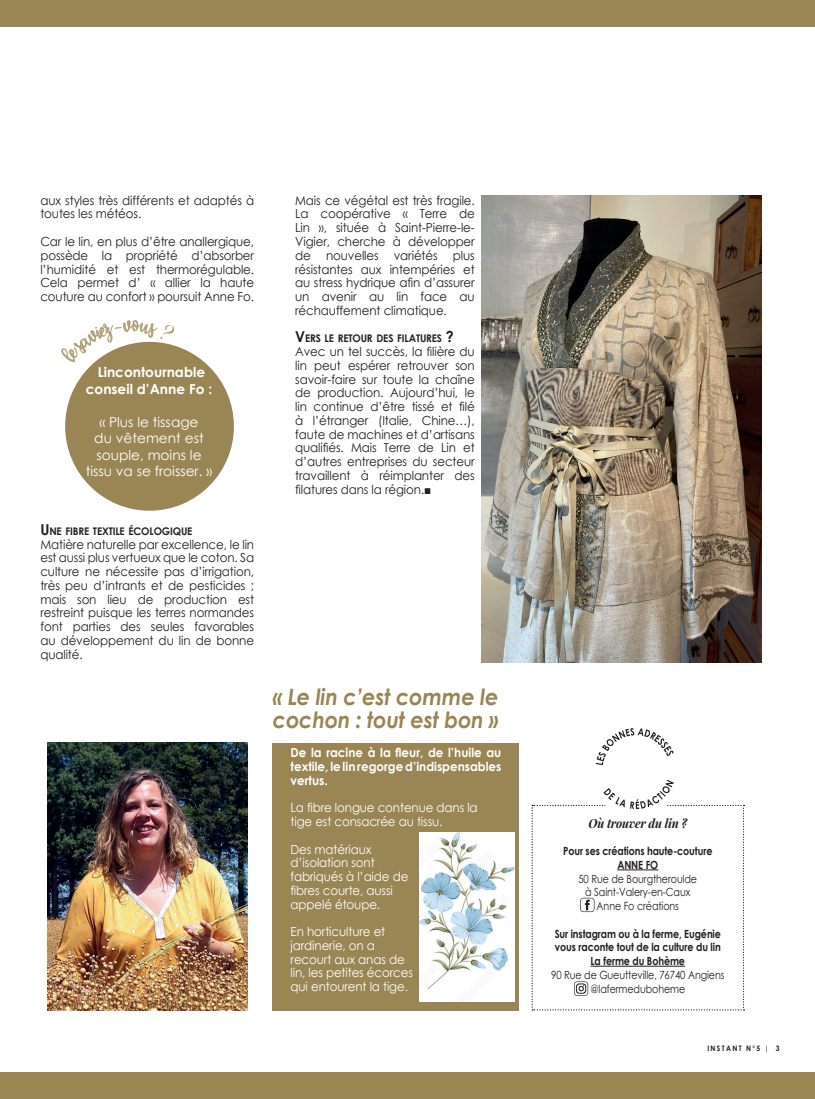
<style>
.page{position:relative;width:815px;height:1099px;background:#fff}
.page>*{position:absolute;margin:0;border:0;box-sizing:border-box;transform-origin:0 0}
.t1{font:italic 700 22.5px/22.5px "Century Gothic";letter-spacing:-.01em;color:#998654;scale:.93 1}
.t2{font:13.75px/16.5px "Century Gothic";color:#fff;text-align:center}
.t3{font:700 13.75px/16.5px "Century Gothic";color:#fff;text-align:center}
.t4{font:12.5px/13.8px "Century Gothic";letter-spacing:-.01em;color:#231f20;text-align:justify;scale:.95 1}
.t5{font:12.5px/13.8px "Century Gothic";letter-spacing:-.01em;color:#fff;scale:.95 1}
.t6{font:700 12.5px/13.8px "Century Gothic";color:#fff;text-align:justify;scale:.95 1}
.t7{font:italic 12.5px "Playfair Display";letter-spacing:-.01em;color:#231f20;scale:.93 1}
.t8{font:700 11.25px/13.8px "Century Gothic";letter-spacing:-.01em;color:#231f20;text-align:center;scale:.85 1}
.t9{font:11.25px/13.8px "Century Gothic";letter-spacing:-.01em;color:#231f20;text-align:center;scale:.85 1}
.t10{font:700 10.5px "Century Gothic";letter-spacing:-.015em;color:#231f20;scale:.95 1}
.t11{font:700 7.5px "Century Gothic";letter-spacing:.2em;color:#231f20;scale:.9 1}
.s1{font-size:15px}
</style>
<div class="page">
<div style="left:0;top:1072px;width:815px;height:26px;background:#998654"></div>
<div style="left:0;top:0;width:815px;height:26px;background:#998654"></div>
<div style="left:273px;top:742px;width:246px;height:268px;background:#998654"></div>
<img style="left:482px;top:195px;width:280px;height:468px">
<img style="left:47px;top:742px;width:201px;height:268px">
<img style="left:419px;top:832px;width:96px;height:169px">
<div style="left:65px;top:342px;width:169px;height:168px;background:#998654;border-radius:50%"></div>
<svg style="left:61px;top:320px;width:113px;height:42px"></svg>
<svg style="left:531px;top:728px;width:213px;height:282px"></svg>
<p class="t4" style="left:40px;top:193px;width:226px">aux styles très différents et adaptés à toutes les météos.</p>
<p class="t4" style="left:40px;top:234px;width:227px">Car le lin, en plus d’être anallergique, possède la propriété d’absorber l’humidité et est thermorégulable.<br>Cela permet d’ « allier la haute couture au confort » poursuit Anne Fo.</p>
<p class="t3" style="left:86px;top:363px;width:128px">Lincontournable conseil d’Anne Fo :</p>
<p class="t2" style="left:86px;top:413px;width:128px">« Plus le tissage<br>du vêtement est souple, moins le tissu va se froisser. »</p>
<p class="t10" style="left:40px;top:523px;width:162px"><span class="s1">U</span> NE FIBRE TEXTILE ÉCOLOGIQUE</p>
<p class="t4" style="left:40px;top:537px;width:227px">Matière naturelle par excellence, le lin est aussi plus vertueux que le coton. Sa culture ne nécessite pas d’irrigation, très peu d’intrants et de pesticides ; mais son lieu de production est restreint puisque les terres normandes font parties des seules favorables au développement du lin de bonne qualité.</p>
<p class="t4" style="left:295px;top:193px;width:191px">Mais ce végétal est très fragile.<br>La coopérative « Terre de Lin », située à Saint-Pierre-le-Vigier, cherche à développer de nouvelles variétés plus résistantes aux intempéries et au stress hydrique afin d’assurer un avenir au lin face au réchauffement climatique.</p>
<p class="t10" style="left:295px;top:330px;width:168px"><span class="s1">V</span>ERS LE RETOUR DES FILATURES <span class="s1">?</span></p>
<p class="t4" style="left:295px;top:344px;width:191px">Avec un tel succès, la filière du lin peut espérer retrouver son savoir-faire sur toute la chaîne de production. Aujourd’hui, le lin continue d’être tissé et filé à l’étranger (Italie, Chine…), faute de machines et d’artisans qualifiés. Mais Terre de Lin et d’autres entreprises du secteur travaillent à réimplanter des filatures dans la région.■</p>
<h1 class="t1" style="left:273px;top:684px;width:244px">« Le lin c’est comme le cochon : tout est bon »</h1>
<p class="t6" style="left:291px;top:745px;width:223px">De la racine à la fleur, de l’huile au textile, le lin regorge d’indispensables vertus.</p>
<p class="t5" style="left:291px;top:800px;width:199px">La fibre longue contenue dans la tige est consacrée au tissu.</p>
<p class="t5" style="left:291px;top:842px;width:126px">Des matériaux d’isolation sont fabriqués à l’aide de fibres courte, aussi appelé étoupe.</p>
<p class="t5" style="left:291px;top:924px;width:130px">En horticulture et jardinerie, on a recourt aux anas de lin, les petites écorces qui entourent la tige.</p>
<p class="t7" style="left:588px;top:813px;width:108px">Où trouver du lin ?</p>
<p class="t8" style="left:563px;top:843px;width:177px">Pour ses créations haute-couture<br>ANNE FO</p>
<p class="t9" style="left:578px;top:871px;width:141px">50 Rue de Bourgtheroulde à Saint-Valery-en-Caux<br>Anne Fo créations</p>
<p class="t8" style="left:555px;top:926px;width:197px">Sur instagram ou à la ferme, Eugénie vous raconte tout de la culture du lin<br>La ferme du Bohème</p>
<p class="t9" style="left:551px;top:967px;width:205px">90 Rue de Gueutteville, 76740 Angiens @lafermeduboheme</p>
<p class="t11" style="left:707px;top:1042px;width:82px">INSTANT N°5 | 3</p>
</div>
